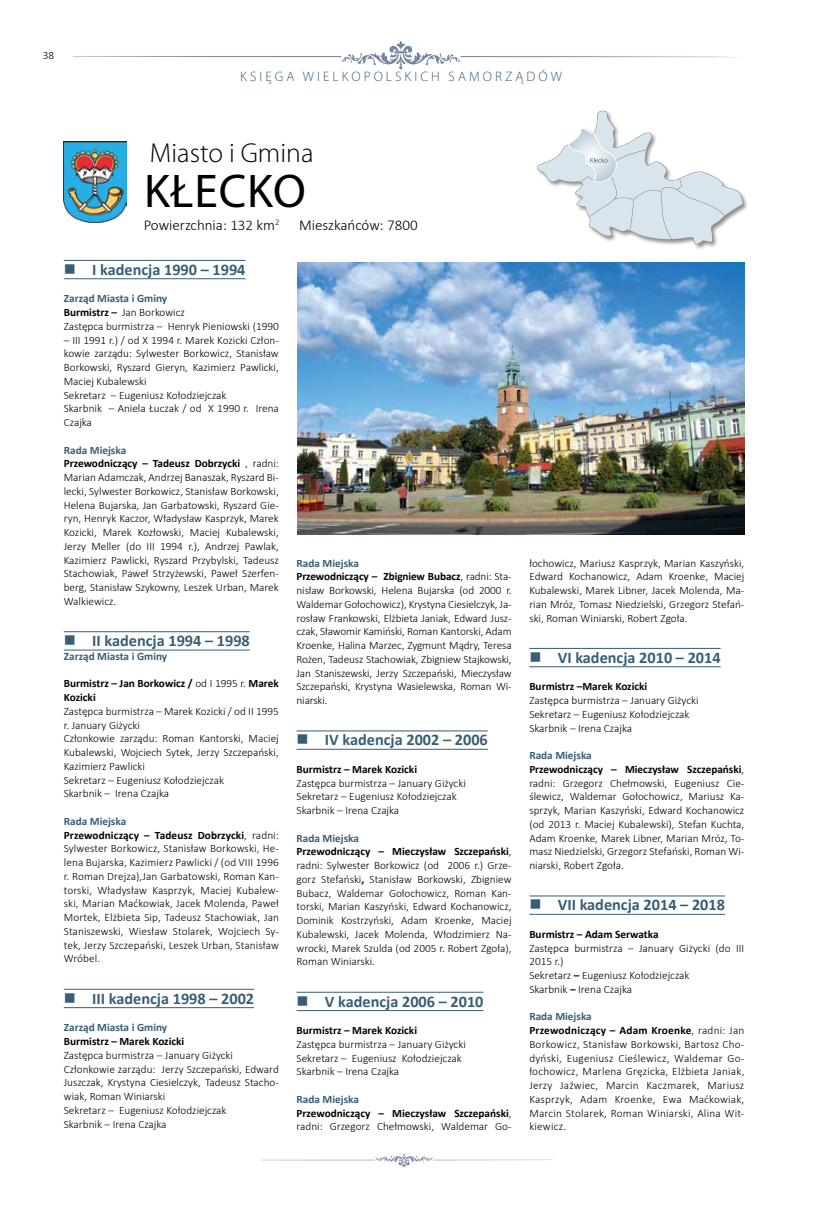
<style>
.page{position:relative;width:833px;height:1205px;background:#fff}
.page>*{position:absolute;margin:0;border:0;box-sizing:border-box;transform-origin:0 0}
.t1{font:47.5px "Myriad Pro";letter-spacing:.02em;color:#000}
.t2{font:300 27.5px "Myriad Pro";color:#000}
.t3{font:700 16.25px "Calibri";color:#385d76}
.t4{font:300 15px "Calibri";color:#000}
.t5{font:300 13.75px "Myriad Pro";letter-spacing:.22em;color:#385d76}
.t6{font:300 11.25px/13.8px "Calibri";color:#000}
.t7{font:300 11.25px/13.8px "Calibri";letter-spacing:.02em;color:#000}
.t8{font:700 11.25px/13.8px "Calibri";color:#000}
.t9{font:700 11.25px "Calibri";color:#385d76}
.s1{font-weight:700;color:#385d76}
.s2{font-weight:700}
.s3{font-weight:300}
</style>
<div class="page">
<svg style="left:73px;top:41px;width:663px;height:28px"></svg>
<svg style="left:261px;top:1154px;width:292px;height:13px"></svg>
<img style="left:64px;top:142px;width:63px;height:80px">
<hr style="left:296px;top:730px;width:192px;height:1px;background:#385d76">
<hr style="left:296px;top:749px;width:192px;height:1px;background:#385d76">
<hr style="left:296px;top:992px;width:187px;height:1px;background:#385d76">
<hr style="left:296px;top:1010px;width:187px;height:1px;background:#385d76">
<hr style="left:64px;top:260px;width:181px;height:1px;background:#385d76">
<hr style="left:64px;top:278px;width:181px;height:1px;background:#385d76">
<hr style="left:64px;top:631px;width:186px;height:1px;background:#385d76">
<hr style="left:64px;top:650px;width:186px;height:1px;background:#385d76">
<hr style="left:64px;top:989px;width:190px;height:1px;background:#385d76">
<hr style="left:64px;top:1007px;width:190px;height:1px;background:#385d76">
<img style="left:297px;top:262px;width:447px;height:272px">
<hr style="left:529px;top:648px;width:191px;height:1px;background:#385d76">
<hr style="left:529px;top:666px;width:191px;height:1px;background:#385d76">
<hr style="left:529px;top:895px;width:196px;height:1px;background:#385d76">
<hr style="left:529px;top:914px;width:196px;height:1px;background:#385d76">
<svg style="left:537px;top:110px;width:206px;height:136px"></svg>
<p class="t6" style="left:43px;top:48px;width:13px">38</p>
<p class="t5" style="left:240px;top:69px;width:323px">KSIĘGA WIELKOPOLSKICH SAMORZĄDÓW</p>
<h2 class="t2" style="left:150px;top:138px;width:165px">MIASTO I GMINA</h2>
<h1 class="t1" style="left:144px;top:162px;width:163px">KŁECKO</h1>
<h3 class="t4" style="left:144px;top:216px;width:137px">Powierzchnia: 132 km<sup>2</sup></h3>
<h3 class="t4" style="left:299px;top:216px;width:120px">Mieszkańców: 7800</h3>
<h3 class="t3" style="left:64px;top:259px;width:183px">■ I kadencja 1990 – 1994</h3>
<p class="t6" style="left:64px;top:292px;width:216px"><span class="s1">Zarząd Miasta i Gminy<br></span><span class="s2">Burmistrz –</span> Jan Borkowicz<br>Zastępca burmistrza – Henryk Pieniowski (1990</p>
<p class="t6" style="left:64px;top:333px;width:216px">– III 1991 r.) / od X 1994 r. Marek Kozicki Człon&shy;kowie zarządu: Sylwester Borkowicz, Stanisław Borkowski, Ryszard Gieryn, Kazimierz Pawlicki, Maciej Kubalewski<br>Sekretarz – Eugeniusz Kołodziejczak<br>Skarbnik – Aniela Łuczak / od X 1990 r. Irena Czajka</p>
<p class="t6" style="left:64px;top:443px;width:216px"><span class="s1">Rada Miejska<br></span><span class="s2">Przewodniczący – Tadeusz Dobrzycki</span> , radni:<br>Marian Adamczak, Andrzej Banaszak, Ryszard Bi&shy;lecki, Sylwester Borkowicz, Stanisław Borkowski, Helena Bujarska, Jan Garbatowski, Ryszard Gie&shy;ryn, Henryk Kaczor, Władysław Kasprzyk, Marek Kozicki, Marek Kozłowski, Maciej Kubalewski, Jerzy Meller (do III 1994 r.), Andrzej Pawlak, Kazimierz Pawlicki, Ryszard Przybylski, Tadeusz Stachowiak, Paweł Strzyżewski, Paweł Szerfen&shy;berg, Stanisław Szykowny, Leszek Urban, Marek Walkiewicz.</p>
<h3 class="t3" style="left:64px;top:630px;width:187px">■ II kadencja 1994 – 1998</h3>
<p class="t9" style="left:64px;top:649px;width:105px">Zarząd Miasta i Gminy</p>
<p class="t8" style="left:64px;top:677px;width:216px">Burmistrz – Jan Borkowicz / <span class="s3">od I 1995 r.</span> Marek<br>Kozicki</p>
<p class="t6" style="left:64px;top:704px;width:216px">Zastępca burmistrza – Marek Kozicki / od II 1995 r. January Giżycki<br>Członkowie zarządu: Roman Kantorski, Maciej Kubalewski, Wojciech Sytek, Jerzy Szczepański, Kazimierz Pawlicki<br>Sekretarz – Eugeniusz Kołodziejczak<br>Skarbnik – Irena Czajka</p>
<p class="t6" style="left:64px;top:814px;width:217px"><span class="s1">Rada Miejska<br></span><span class="s2">Przewodniczący – Tadeusz Dobrzycki</span>, radni:<br>Sylwester Borkowicz, Stanisław Borkowski, He&shy;lena Bujarska, Kazimierz Pawlicki / (od VIII 1996 r. Roman Drejza),Jan Garbatowski, Roman Kan&shy;torski, Władysław Kasprzyk, Maciej Kubalew&shy;ski, Marian Maćkowiak, Jacek Molenda, Paweł Mortek, Elżbieta Sip, Tadeusz Stachowiak, Jan Staniszewski, Wiesław Stolarek, Wojciech Sy&shy;tek, Jerzy Szczepański, Leszek Urban, Stanisław Wróbel.</p>
<h3 class="t3" style="left:64px;top:988px;width:192px">■ III kadencja 1998 – 2002</h3>
<p class="t9" style="left:64px;top:1020px;width:105px">Zarząd Miasta i Gminy</p>
<p class="t8" style="left:64px;top:1034px;width:122px">Burmistrz – Marek Kozicki</p>
<p class="t6" style="left:64px;top:1048px;width:216px">Zastępca burmistrza – January Giżycki Członkowie zarządu: Jerzy Szczepański, Edward Juszczak, Krystyna Ciesielczyk, Tadeusz Stacho&shy;wiak, Roman Winiarski<br>Sekretarz – Eugeniusz Kołodziejczak<br>Skarbnik – Irena Czajka</p>
<p class="t6" style="left:296px;top:556px;width:217px"><span class="s1">Rada Miejska<br></span><span class="s2">Przewodniczący – Zbigniew Bubacz</span>, radni: Sta&shy;nisław Borkowski, Helena Bujarska (od 2000 r.<br>Waldemar Gołochowicz), Krystyna Ciesielczyk, Ja&shy;rosław Frankowski, Elżbieta Janiak, Edward Jusz&shy;czak, Sławomir Kamiński, Roman Kantorski, Adam Kroenke, Halina Marzec, Zygmunt Mądry, Teresa Rożen, Tadeusz Stachowiak, Zbigniew Stajkowski, Jan Staniszewski, Jerzy Szczepański, Mieczysław Szczepański, Krystyna Wasielewska, Roman Wi&shy;niarski.</p>
<h3 class="t3" style="left:296px;top:729px;width:193px">■ IV kadencja 2002 – 2006</h3>
<p class="t8" style="left:296px;top:762px;width:122px">Burmistrz – Marek Kozicki</p>
<p class="t6" style="left:296px;top:776px;width:171px">Zastępca burmistrza – January Giżycki<br>Sekretarz – Eugeniusz Kołodziejczak<br>Skarbnik – Irena Czajka</p>
<p class="t6" style="left:296px;top:831px;width:216px"><span class="s1">Rada Miejska<br></span><span class="s2">Przewodniczący – Mieczysław Szczepański</span>, radni: Sylwester Borkowicz (od 2006 r.) Grze&shy;gorz Stefański<span class="s2">,</span> Stanisław Borkowski, Zbigniew Bubacz, Waldemar Gołochowicz, Roman Kan&shy;torski, Marian Kaszyński, Edward Kochanowicz, Dominik Kostrzyński, Adam Kroenke, Maciej Kubalewski, Jacek Molenda, Włodzimierz Na&shy;wrocki, Marek Szulda (od 2005 r. Robert Zgoła), Roman Winiarski.</p>
<h3 class="t3" style="left:296px;top:991px;width:188px">■ V kadencja 2006 – 2010</h3>
<p class="t8" style="left:296px;top:1023px;width:122px">Burmistrz – Marek Kozicki</p>
<p class="t6" style="left:296px;top:1037px;width:171px">Zastępca burmistrza – January Giżycki<br>Sekretarz – Eugeniusz Kołodziejczak<br>Skarbnik – Irena Czajka</p>
<p class="t6" style="left:296px;top:1092px;width:216px"><span class="s1">Rada Miejska<br></span><span class="s2">Przewodniczący – Mieczysław Szczepański</span>, radni: Grzegorz Chełmowski, Waldemar Go-</p>
<p class="t6" style="left:529px;top:556px;width:216px;text-align:justify">łochowicz, Mariusz Kasprzyk, Marian Kaszyński, Edward Kochanowicz, Adam Kroenke, Maciej Kubalewski, Marek Libner, Jacek Molenda, Ma&shy;rian Mróz, Tomasz Niedzielski, Grzegorz Stefań&shy;ski, Roman Winiarski, Robert Zgoła.</p>
<h3 class="t3" style="left:529px;top:647px;width:193px">■ VI kadencja 2010 – 2014</h3>
<p class="t8" style="left:529px;top:680px;width:120px">Burmistrz –Marek Kozicki</p>
<p class="t6" style="left:529px;top:693px;width:171px">Zastępca burmistrza – January Giżycki<br>Sekretarz – Eugeniusz Kołodziejczak<br>Skarbnik – Irena Czajka</p>
<p class="t6" style="left:529px;top:748px;width:216px"><span class="s1">Rada Miejska<br></span><span class="s2">Przewodniczący – Mieczysław Szczepański</span>, radni: Grzegorz Chełmowski, Eugeniusz Cie&shy;ślewicz, Waldemar Gołochowicz, Mariusz Ka&shy;sprzyk, Marian Kaszyński, Edward Kochanowicz (od 2013 r. Maciej Kubalewski), Stefan Kuchta, Adam Kroenke, Marek Libner, Marian Mróz, To&shy;masz Niedzielski, Grzegorz Stefański, Roman Wi&shy;niarski, Robert Zgoła.</p>
<h3 class="t3" style="left:529px;top:894px;width:197px">■ VII kadencja 2014 – 2018</h3>
<p class="t8" style="left:529px;top:927px;width:131px">Burmistrz – Adam Serwatka</p>
<p class="t6" style="left:529px;top:941px;width:216px">Zastępca burmistrza – January Giżycki (do III<br>2015 r.)<br>Sekretarz <span class="s2">–</span> Eugeniusz Kołodziejczak<br>Skarbnik <span class="s2">–</span> Irena Czajka</p>
<p class="t7" style="left:529px;top:1010px;width:217px"><span class="s1">Rada Miejska<br></span><span class="s2">Przewodniczący – Adam Kroenke</span>, radni: Jan Borkowicz, Stanisław Borkowski, Bartosz Cho&shy;dyński, Eugeniusz Cieślewicz, Waldemar Go&shy;łochowicz, Marlena Gręzicka, Elżbieta Janiak, Jerzy Jaźwiec, Marcin Kaczmarek, Mariusz Kasprzyk, Adam Kroenke, Ewa Maćkowiak, Marcin Stolarek, Roman Winiarski, Alina Wit&shy;kiewicz.</p>
</div>
